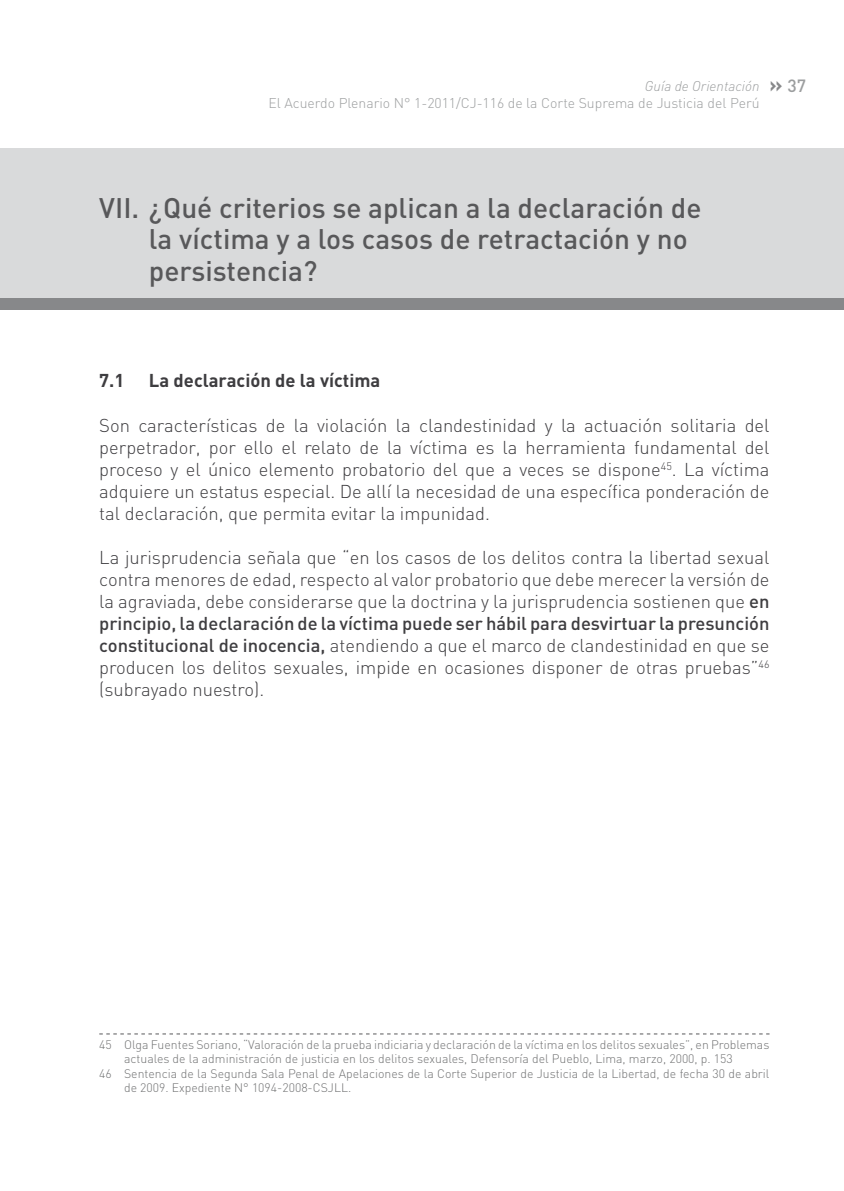
<style>
.page{position:relative;width:844px;height:1191px;background:#fff}
.page>*{position:absolute;margin:0;border:0;box-sizing:border-box;transform-origin:0 0}
.t1{font:500 28px/31.5px "DIN";color:#58585a}
.t2{font:300 18.38px/22.1px "DIN";color:#3e3d40;text-align:justify}
.t3{font:700 18.38px "DIN";color:#3e3d40}
.t4{font:300 14px/16.8px "DIN";color:#9c9e9f}
.t5{font:300 12.25px "DIN";color:#707172}
.s1{font-style:italic}
.s2{font-weight:700;font-size:21px;color:#87888a}
.s3{font-weight:500;font-size:17.5px}
.s4{font-weight:500}
</style>
<div class="page">
<svg style="left:99px;top:1033px;width:670px;height:1px"></svg>
<div style="left:0;top:149px;width:843px;height:161px;background:#d9dadb"></div>
<div style="left:0;top:298px;width:843px;height:12px;background:#87888a"></div>
<p class="t4" style="left:268px;top:78px;width:539px;text-indent:376px"><span class="s1">Guía de Orientación</span> <span class="s2">»</span> <span class="s3">37<br></span>El Acuerdo Plenario N° 1-2011/CJ-116 de la Corte Suprema de Justicia del Perú</p>
<h1 class="t1" style="left:149px;top:191px;width:554px;text-indent:-50px">VII. ¿Qué criterios se aplican a la declaración de la víctima y a los casos de retractación y no persistencia?</h1>
<p class="t3" style="left:99px;top:369px;width:27px">7.1</p>
<p class="t3" style="left:149px;top:369px;width:233px">La declaración de la víctima</p>
<p class="t2" style="left:99px;top:414px;width:671px">Son características de la violación la clandestinidad y la actuación solitaria del perpetrador, por ello el relato de la víctima es la herramienta fundamental del proceso y el único elemento probatorio del que a veces se dispone<sup>45</sup>. La víctima adquiere un estatus especial. De allí la necesidad de una específica ponderación de tal declaración, que permita evitar la impunidad.</p>
<p class="t2" style="left:99px;top:546px;width:671px">La jurisprudencia señala que “en los casos de los delitos contra la libertad sexual contra menores de edad, respecto al valor probatorio que debe merecer la versión de la agraviada, debe considerarse que la doctrina y la jurisprudencia sostienen que <span class="s4">en principio, la declaración de la víctima puede ser hábil para desvirtuar la presunción constitucional de inocencia,</span> atendiendo a que el marco de clandestinidad en que se producen los delitos sexuales, impide en ocasiones disponer de otras pruebas”<sup>46 </sup>(subrayado nuestro).</p>
<p class="t5" style="left:99px;top:1037px;width:671px">45 Olga Fuentes Soriano, “Valoración de la prueba indiciaria y declaración de la víctima en los delitos sexuales”, en Problemas</p>
<p class="t5" style="left:124px;top:1051px;width:610px">actuales de la administración de justicia en los delitos sexuales, Defensoría del Pueblo, Lima, marzo, 2000, p. 153</p>
<p class="t5" style="left:99px;top:1065px;width:671px">46 Sentencia de la Segunda Sala Penal de Apelaciones de la Corte Superior de Justicia de la Libertad, de fecha 30 de abril</p>
<p class="t5" style="left:124px;top:1079px;width:229px">de 2009. Expediente N° 1094-2008-CSJLL.</p>
</div>
